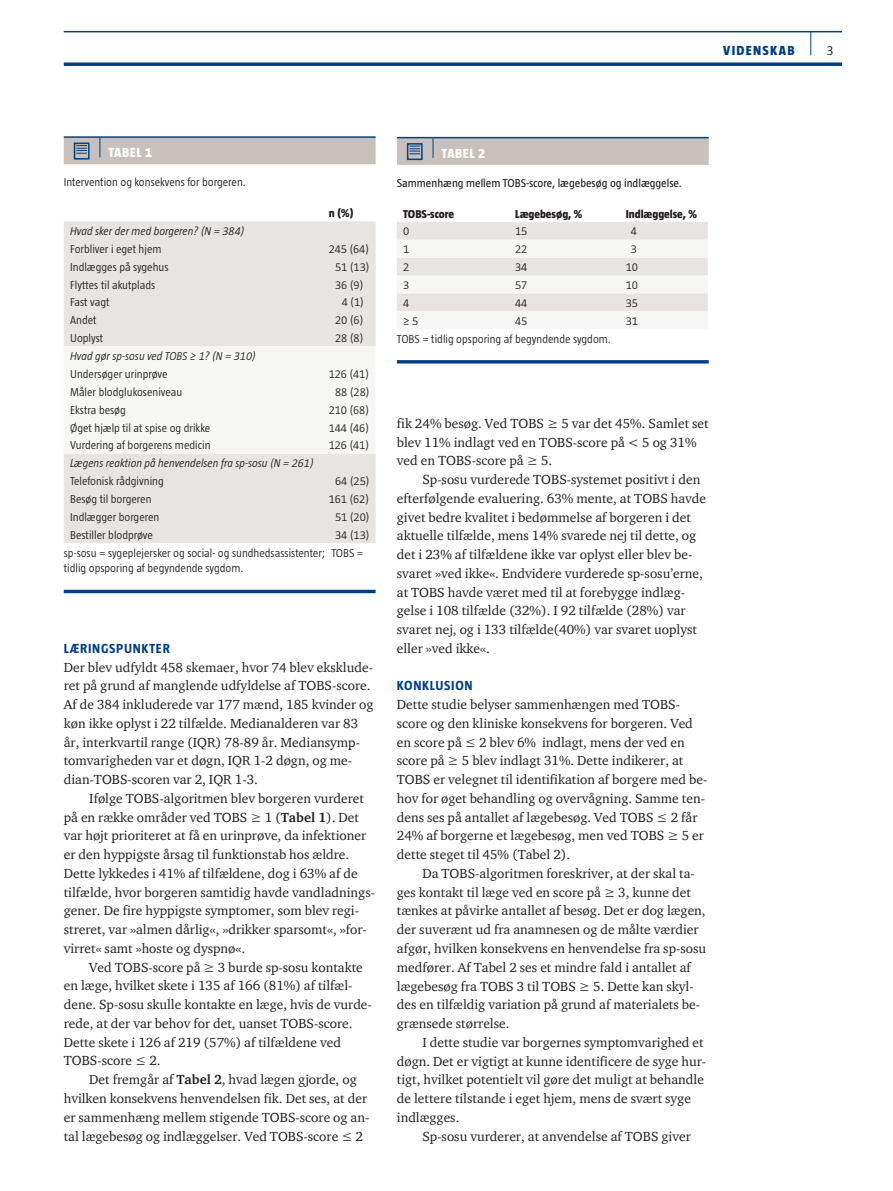
<style>
.page{position:relative;width:893px;height:1191px;background:#fff}
.page>*{position:absolute;margin:0;border:0;box-sizing:border-box;transform-origin:0 0}
.t1{font:13.5px/18.8px "ITC Charter Com";color:#231f20}
.t2{font:700 13.5px "Taz";letter-spacing:.055em;color:#014081}
.t3{font:800 13.5px "Taz";letter-spacing:.04em;color:#fff}
.t4{font:800 13.5px "Taz";letter-spacing:.095em;color:#014081}
.t5{font:300 13.5px "Taz";color:#231f20}
.t6{font:300 11.7px/17.9px "Taz";color:#231f20}
.t7{font:italic 300 11.7px "Taz";color:#231f20}
.t8{font:11.7px "Taz";color:#231f20}
.t9{font:800 11.7px "Taz";color:#231f20}
.s1{font-weight:700}
</style>
<div class="page">
<hr style="left:64px;top:31px;width:778px;height:1px;background:#014081">
<svg style="left:64px;top:62px;width:778px;height:4px;background:#235991"></svg>
<svg style="left:810px;top:32px;width:1px;height:23px"></svg>
<hr style="left:64px;top:136px;width:36px;height:2px;background:#014081">
<hr style="left:100px;top:136px;width:276px;height:2px;background:#014081">
<div style="left:64px;top:137px;width:312px;height:27px;background:#c7c0bc"></div>
<div style="left:64px;top:221px;width:312px;height:322px;background:#e7e4e2"></div>
<div style="left:64px;top:346px;width:312px;height:107px;background:#f6f6f5"></div>
<hr style="left:64px;top:590px;width:312px;height:3px;background:#014081">
<hr style="left:397px;top:137px;width:36px;height:1px;background:#014081">
<hr style="left:433px;top:137px;width:276px;height:1px;background:#014081">
<svg style="left:397px;top:138px;width:312px;height:27px;background:#c0bbba"></svg>
<svg style="left:397px;top:222px;width:311px;height:89px"></svg>
<hr style="left:397px;top:360px;width:312px;height:3px;background:#014081">
<p class="t4" style="left:723px;top:43px;width:73px">VIDENSKAB</p>
<p class="t5" style="left:827px;top:43px;width:8px">3</p>
<p class="t3" style="left:108px;top:145px;width:45px">TABEL 1</p>
<p class="t6" style="left:64px;top:173px;width:184px">Intervention og konsekvens for borgeren.</p>
<p class="t9" style="left:329px;top:206px;width:27px">n (%)</p>
<p class="t7" style="left:70px;top:224px;width:176px">Hvad sker der med borgeren? (N = 384)</p>
<p class="t6" style="left:70px;top:240px;width:93px">Forbliver i eget hjem</p>
<p class="t6" style="left:329px;top:240px;width:42px">245 (64)</p>
<p class="t6" style="left:70px;top:258px;width:100px">Indlægges på sygehus</p>
<p class="t6" style="left:335px;top:258px;width:36px">51 (13)</p>
<p class="t6" style="left:70px;top:275px;width:87px">Flyttes til akutplads</p>
<p class="t6" style="left:335px;top:275px;width:30px">36 (9)</p>
<p class="t6" style="left:70px;top:293px;width:41px">Fast vagt</p>
<p class="t6" style="left:342px;top:293px;width:24px">4 (1)</p>
<p class="t6" style="left:70px;top:311px;width:28px">Andet</p>
<p class="t6" style="left:335px;top:311px;width:30px">20 (6)</p>
<p class="t6" style="left:70px;top:329px;width:35px">Uoplyst</p>
<p class="t6" style="left:335px;top:329px;width:30px">28 (8)</p>
<p class="t7" style="left:70px;top:349px;width:187px">Hvad gør sp-sosu ved TOBS ≥ 1? (N = 310)</p>
<p class="t6" style="left:70px;top:365px;width:99px">Undersøger urinprøve</p>
<p class="t6" style="left:329px;top:365px;width:42px">126 (41)</p>
<p class="t6" style="left:70px;top:383px;width:114px">Måler blodglukoseniveau</p>
<p class="t6" style="left:335px;top:383px;width:36px">88 (28)</p>
<p class="t6" style="left:70px;top:400px;width:57px">Ekstra besøg</p>
<p class="t6" style="left:329px;top:400px;width:42px">210 (68)</p>
<p class="t6" style="left:70px;top:418px;width:142px">Øget hjælp til at spise og drikke</p>
<p class="t6" style="left:329px;top:418px;width:42px">144 (46)</p>
<p class="t6" style="left:70px;top:436px;width:142px">Vurdering af borgerens medicin</p>
<p class="t6" style="left:329px;top:436px;width:42px">126 (41)</p>
<p class="t7" style="left:70px;top:457px;width:245px">Lægens reaktion på henvendelsen fra sp-sosu (N = 261)</p>
<p class="t6" style="left:70px;top:472px;width:95px">Telefonisk rådgivning</p>
<p class="t6" style="left:335px;top:472px;width:36px">64 (25)</p>
<p class="t6" style="left:70px;top:490px;width:83px">Besøg til borgeren</p>
<p class="t6" style="left:329px;top:490px;width:42px">161 (62)</p>
<p class="t6" style="left:70px;top:508px;width:91px">Indlægger borgeren</p>
<p class="t6" style="left:335px;top:508px;width:36px">51 (20)</p>
<p class="t6" style="left:70px;top:526px;width:84px">Bestiller blodprøve</p>
<p class="t6" style="left:64px;top:526px;width:307px;text-indent:271px">34 (13) sp-sosu = sygeplejersker og social- og sundhedsassistenter; TOBS =</p>
<p class="t6" style="left:64px;top:559px;width:181px">tidlig opsporing af begyndende sygdom.</p>
<p class="t2" style="left:64px;top:640px;width:108px">LÆRINGSPUNKTER</p>
<p class="t1" style="left:64px;top:657px;width:311px">Der blev udfyldt 458 skemaer, hvor 74 blev eksklude&shy;ret på grund af manglende udfyldelse af TOBS-score.<br>Af de 384 inkluderede var 177 mænd, 185 kvinder og køn ikke oplyst i 22 tilfælde. Medianalderen var 83 år, interkvartil range (IQR) 78-89 år. Mediansymp&shy;tomvarigheden var et døgn, IQR 1-2 døgn, og me&shy;dian-TOBS-scoren var 2, IQR 1-3.</p>
<p class="t1" style="left:64px;top:788px;width:313px;text-indent:26px">Ifølge TOBS-algoritmen blev borgeren vurderet på en række områder ved TOBS ≥ 1 (<span class="s1">Tabel 1</span>). Det var højt prioriteret at få en urinprøve, da infektioner er den hyppigste årsag til funktionstab hos ældre.<br>Dette lykkedes i 41% af tilfældene, dog i 63% af de tilfælde, hvor borgeren samtidig havde vandladnings&shy;gener. De fire hyppigste symptomer, som blev regi&shy;streret, var »almen dårlig«, »drikker sparsomt«, »for&shy;virret« samt »hoste og dyspnø«.</p>
<p class="t1" style="left:64px;top:957px;width:310px;text-indent:26px">Ved TOBS-score på ≥ 3 burde sp-sosu kontakte en læge, hvilket skete i 135 af 166 (81%) af tilfæl&shy;dene. Sp-sosu skulle kontakte en læge, hvis de vurde&shy;rede, at der var behov for det, uanset TOBS-score.<br>Dette skete i 126 af 219 (57%) af tilfældene ved TOBS-score ≤ 2.</p>
<p class="t1" style="left:64px;top:1070px;width:307px;text-indent:26px">Det fremgår af <span class="s1">Tabel 2</span>, hvad lægen gjorde, og hvilken konsekvens henvendelsen fik. Det ses, at der er sammenhæng mellem stigende TOBS-score og an&shy;tal lægebesøg og indlæggelser. Ved TOBS-score ≤ 2</p>
<p class="t3" style="left:441px;top:146px;width:45px">TABEL 2</p>
<p class="t8" style="left:397px;top:176px;width:286px">Sammenhæng mellem TOBS-score, lægebesøg og indlæggelse.</p>
<p class="t9" style="left:403px;top:207px;width:52px">TOBS-score</p>
<p class="t9" style="left:515px;top:207px;width:69px">Lægebesøg, %</p>
<p class="t9" style="left:626px;top:207px;width:73px">Indlæggelse, %</p>
<p class="t6" style="left:403px;top:222px;width:8px">0</p>
<p class="t6" style="left:515px;top:222px;width:14px">15</p>
<p class="t6" style="left:631px;top:222px;width:8px">4</p>
<p class="t6" style="left:403px;top:240px;width:8px">1</p>
<p class="t6" style="left:515px;top:240px;width:14px">22</p>
<p class="t6" style="left:631px;top:240px;width:8px">3</p>
<p class="t6" style="left:403px;top:258px;width:8px">2</p>
<p class="t6" style="left:515px;top:258px;width:14px">34</p>
<p class="t6" style="left:626px;top:258px;width:14px">10</p>
<p class="t6" style="left:403px;top:276px;width:8px">3</p>
<p class="t6" style="left:515px;top:276px;width:14px">57</p>
<p class="t6" style="left:626px;top:276px;width:14px">10</p>
<p class="t6" style="left:403px;top:294px;width:8px">4</p>
<p class="t6" style="left:515px;top:294px;width:14px">44</p>
<p class="t6" style="left:626px;top:294px;width:14px">35</p>
<p class="t6" style="left:403px;top:312px;width:17px">≥ 5</p>
<p class="t6" style="left:515px;top:312px;width:14px">45</p>
<p class="t6" style="left:626px;top:312px;width:14px">31</p>
<p class="t6" style="left:397px;top:330px;width:216px">TOBS = tidlig opsporing af begyndende sygdom.</p>
<p class="t1" style="left:397px;top:413px;width:313px">fik 24% besøg. Ved TOBS ≥ 5 var det 45%. Samlet set blev 11% indlagt ved en TOBS-score på &lt; 5 og 31% ved en TOBS-score på ≥ 5.</p>
<p class="t1" style="left:397px;top:470px;width:311px;text-indent:26px">Sp-sosu vurderede TOBS-systemet positivt i den efterfølgende evaluering. 63% mente, at TOBS havde givet bedre kvalitet i bedømmelse af borgeren i det aktuelle tilfælde, mens 14% svarede nej til dette, og det i 23% af tilfældene ikke var oplyst eller blev be&shy;svaret »ved ikke«. Endvidere vurderede sp-sosu’erne, at TOBS havde været med til at forebygge indlæg&shy;gelse i 108 tilfælde (32%). I 92 tilfælde (28%) var svaret nej, og i 133 tilfælde(40%) var svaret uoplyst eller »ved ikke«.</p>
<p class="t2" style="left:397px;top:678px;width:77px">KONKLUSION</p>
<p class="t1" style="left:397px;top:695px;width:312px">Dette studie belyser sammenhængen med TOBS&shy;score og den kliniske konsekvens for borgeren. Ved en score på ≤ 2 blev 6% indlagt, mens der ved en score på ≥ 5 blev indlagt 31%. Dette indikerer, at TOBS er velegnet til identifikation af borgere med be&shy;hov for øget behandling og overvågning. Samme ten&shy;dens ses på antallet af lægebesøg. Ved TOBS ≤ 2 får 24% af borgerne et lægebesøg, men ved TOBS ≥ 5 er dette steget til 45% (Tabel 2).</p>
<p class="t1" style="left:397px;top:863px;width:311px;text-indent:26px">Da TOBS-algoritmen foreskriver, at der skal ta&shy;ges kontakt til læge ved en score på ≥ 3, kunne det tænkes at påvirke antallet af besøg. Det er dog lægen, der suverænt ud fra anamnesen og de målte værdier afgør, hvilken konsekvens en henvendelse fra sp-sosu medfører. Af Tabel 2 ses et mindre fald i antallet af lægebesøg fra TOBS 3 til TOBS ≥ 5. Dette kan skyl&shy;des en tilfældig variation på grund af materialets be&shy;grænsede størrelse.</p>
<p class="t1" style="left:397px;top:1032px;width:311px;text-indent:26px">I dette studie var borgernes symptomvarighed et døgn. Det er vigtigt at kunne identificere de syge hur&shy;tigt, hvilket potentielt vil gøre det muligt at behandle de lettere tilstande i eget hjem, mens de svært syge indlægges.</p>
<p class="t1" style="left:422px;top:1126px;width:270px">Sp-sosu vurderer, at anvendelse af TOBS giver</p>
</div>
